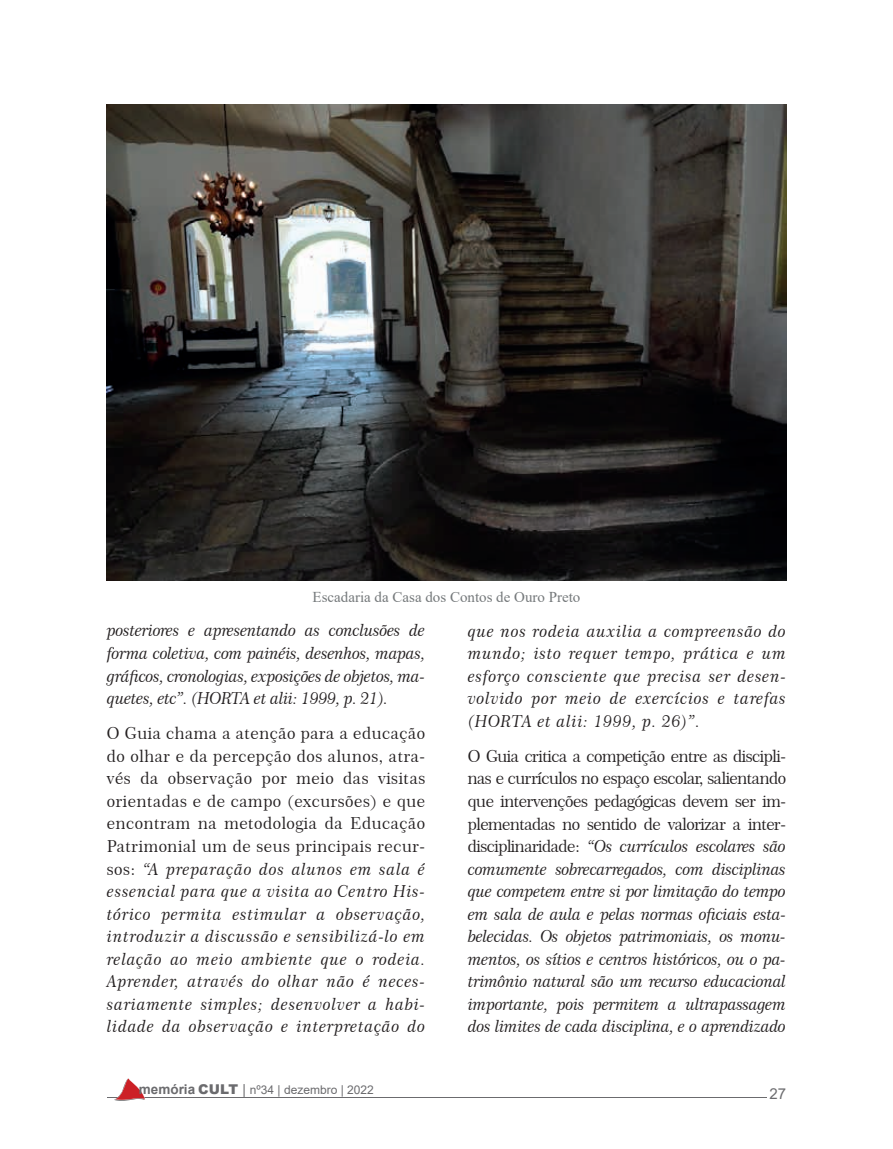
<style>
.page{position:relative;width:893px;height:1149px;background:#fff}
.page>*{position:absolute;margin:0;border:0;box-sizing:border-box;transform-origin:0 0}
.t1{font:16.5px/22.5px "Century 751 BT No 2 Italic B";letter-spacing:-.025em;color:#231f20;text-align:justify}
.t2{font:16.5px/22.5px "Century 751 BT Roman No 2 B";letter-spacing:-.02em;color:#231f20;text-align:justify}
.t3{font:15px "Times New Roman";color:#75797b}
.t4{font:15px "Arial";color:#6b6b6e}
.t5{font:700 13.5px "Arial";color:#6b6b6e}
.t6{font:12px "Arial";color:#6b6b6e}
.s1{font-family:"Century 751 BT Roman No 2 B"}
.s2{font-weight:900}
.s3{font-size:13.5px}
</style>
<div class="page">
<hr style="left:107px;top:1096px;width:660px;height:1px;background:#6b6b6e">
<svg style="left:115px;top:1078px;width:30px;height:22px"></svg>
<img style="left:107px;top:104px;width:679px;height:476px">
<p class="t3" style="left:313px;top:585px;width:269px">Escadaria da Casa dos Contos de Ouro Preto</p>
<p class="t1" style="left:107px;top:619px;width:320px">posteriores e apresentando as conclusões de forma coletiva, com painéis, desenhos, mapas, gráficos, cronologias, exposições de objetos, ma&shy;quetes, etc”. (HORTA et alii: 1999, p. 21).</p>
<p class="t2" style="left:107px;top:721px;width:320px">O Guia chama a atenção para a educação do olhar e da percepção dos alunos, atra&shy;vés da observação por meio das visitas orientadas e de campo (excursões) e que encontram na metodologia da Educação Patrimonial um de seus principais recur-</p>
<p class="t1" style="left:107px;top:857px;width:320px"><span class="s1">sos:</span> “A preparação dos alunos em sala é essencial para que a visita ao Centro His&shy;tórico permita estimular a observação, introduzir a discussão e sensibilizá-lo em relação ao meio ambiente que o rodeia.<br>Aprender, através do olhar não é neces&shy;sariamente simples; desenvolver a habi&shy;lidade da observação e interpretação do</p>
<p class="t1" style="left:468px;top:619px;width:320px">que nos rodeia auxilia a compreensão do mundo; isto requer tempo, prática e um esforço consciente que precisa ser desen&shy;volvido por meio de exercícios e tarefas (HORTA et alii: 1999, p. 26)”.</p>
<p class="t2" style="left:468px;top:744px;width:320px">O Guia critica a competição entre as discipli&shy;nas e currículos no espaço escolar, salientando que intervenções pedagógicas devem ser im&shy;plementadas no sentido de valorizar a inter-</p>
<p class="t1" style="left:468px;top:834px;width:320px"><span class="s1">disciplinaridade:</span> “Os currículos escolares são comumente sobrecarregados, com disciplinas que competem entre si por limitação do tempo em sala de aula e pelas normas oficiais esta&shy;belecidas. Os objetos patrimoniais, os monu&shy;mentos, os sítios e centros históricos, ou o pa&shy;trimônio natural são um recurso educacional importante, pois permitem a ultrapassagem dos limites de cada disciplina, e o aprendizado</p>
<p class="t5" style="left:139px;top:1078px;width:101px">memória <span class="s2">CULT</span></p>
<p class="t4" style="left:769px;top:1082px;width:18px">27</p>
<p class="t6" style="left:243px;top:1080px;width:133px"><span class="s3">|</span> nº34 | dezembro | 2022</p>
</div>
